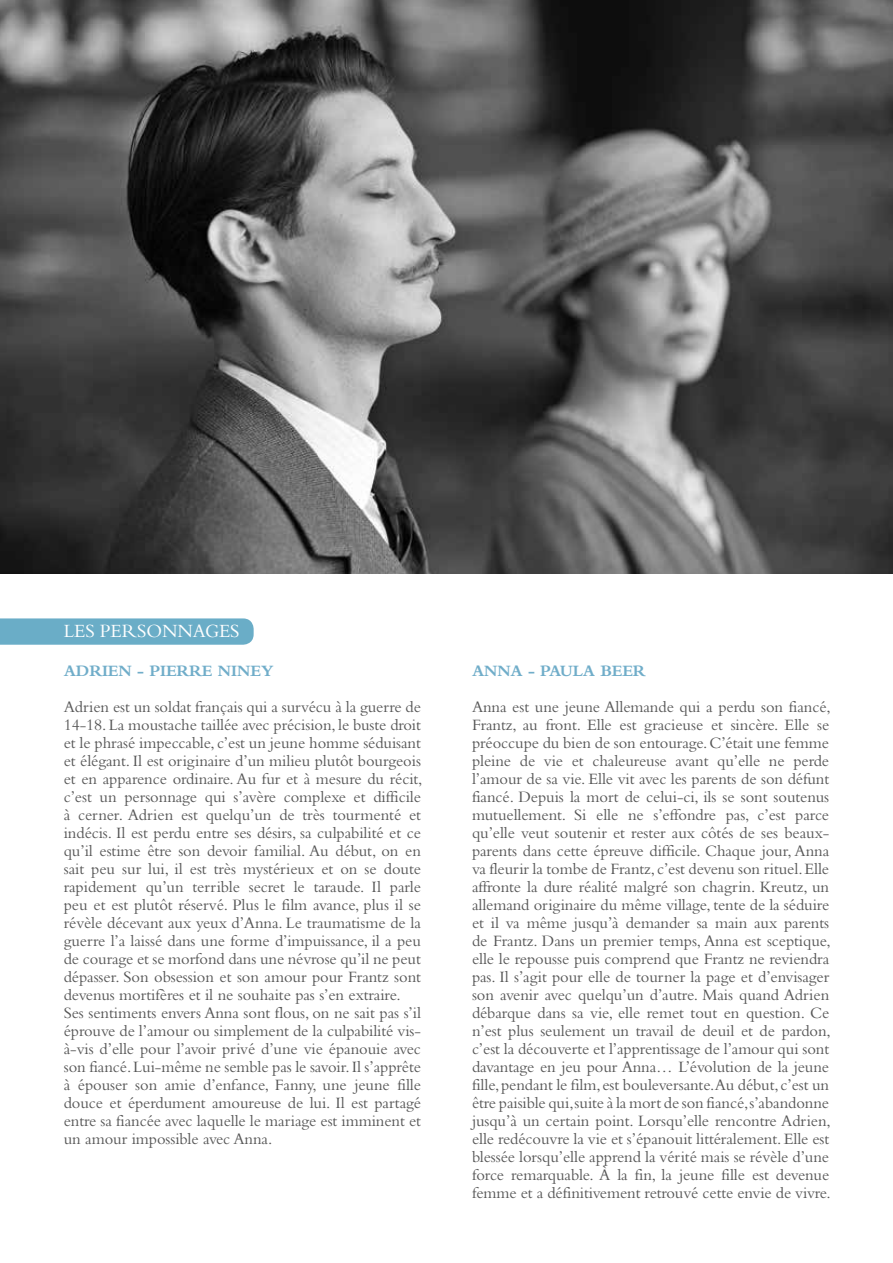
<style>
.page{position:relative;width:893px;height:1263px;background:#fff}
.page>*{position:absolute;margin:0;border:0;box-sizing:border-box;transform-origin:0 0}
.t1{font:19.5px "Bembo";letter-spacing:-.005em;color:#fff}
.t2{font:16.5px/18px "Bembo";letter-spacing:-.005em;color:#565656}
.t3{font:700 16.5px "Bembo";letter-spacing:-.005em;color:#70adc9}
</style>
<div class="page">
<svg style="left:0;top:618px;width:254px;height:27px;background:#6fafc8"></svg>
<img style="left:0;top:0;width:893px;height:574px">
<p class="t1" style="left:64px;top:619px;width:177px">LES PERSONNAGES</p>
<p class="t3" style="left:64px;top:662px;width:211px">ADRIEN - PIERRE NINEY</p>
<p class="t2" style="left:64px;top:697px;width:360px">Adrien est un soldat français qui a survécu à la guerre de 14-18. La moustache taillée avec précision, le buste droit et le phrasé impeccable, c’est un jeune homme séduisant et élégant. Il est originaire d’un milieu plutôt bourgeois et en apparence ordinaire. Au fur et à mesure du récit, c’est un personnage qui s’avère complexe et difficile à cerner. Adrien est quelqu’un de très tourmenté et indécis. Il est perdu entre ses désirs, sa culpabilité et ce qu’il estime être son devoir familial. Au début, on en sait peu sur lui, il est très mystérieux et on se doute rapidement qu’un terrible secret le taraude. Il parle peu et est plutôt réservé. Plus le film avance, plus il se révèle décevant aux yeux d’Anna. Le traumatisme de la guerre l’a laissé dans une forme d’impuissance, il a peu de courage et se morfond dans une névrose qu’il ne peut dépasser. Son obsession et son amour pour Frantz sont devenus mortifères et il ne souhaite pas s’en extraire.<br>Ses sentiments envers Anna sont flous, on ne sait pas s’il éprouve de l’amour ou simplement de la culpabilité vis&shy;à-vis d’elle pour l’avoir privé d’une vie épanouie avec son fiancé. Lui-même ne semble pas le savoir. Il s’apprête à épouser son amie d’enfance, Fanny, une jeune fille douce et éperdument amoureuse de lui. Il est partagé entre sa fiancée avec laquelle le mariage est imminent et un amour impossible avec Anna.</p>
<p class="t3" style="left:472px;top:662px;width:175px">ANNA - PAULA BEER</p>
<p class="t2" style="left:472px;top:698px;width:360px;text-align:justify">Anna est une jeune Allemande qui a perdu son fiancé, Frantz, au front. Elle est gracieuse et sincère. Elle se préoccupe du bien de son entourage. C’était une femme pleine de vie et chaleureuse avant qu’elle ne perde l’amour de sa vie. Elle vit avec les parents de son défunt fiancé. Depuis la mort de celui-ci, ils se sont soutenus mutuellement. Si elle ne s’effondre pas, c’est parce qu’elle veut soutenir et rester aux côtés de ses beaux&shy;parents dans cette épreuve difficile. Chaque jour, Anna va fleurir la tombe de Frantz, c’est devenu son rituel. Elle affronte la dure réalité malgré son chagrin. Kreutz, un allemand originaire du même village, tente de la séduire et il va même jusqu’à demander sa main aux parents de Frantz. Dans un premier temps, Anna est sceptique, elle le repousse puis comprend que Frantz ne reviendra pas. Il s’agit pour elle de tourner la page et d’envisager son avenir avec quelqu’un d’autre. Mais quand Adrien débarque dans sa vie, elle remet tout en question. Ce n’est plus seulement un travail de deuil et de pardon, c’est la découverte et l’apprentissage de l’amour qui sont davantage en jeu pour Anna… L’évolution de la jeune fille, pendant le film, est bouleversante.Au début, c’est un être paisible qui, suite à la mort de son fiancé, s’abandonne jusqu’à un certain point. Lorsqu’elle rencontre Adrien, elle redécouvre la vie et s’épanouit littéralement. Elle est blessée lorsqu’elle apprend la vérité mais se révèle d’une force remarquable. À la fin, la jeune fille est devenue femme et a définitivement retrouvé cette envie de vivre.</p>
</div>
